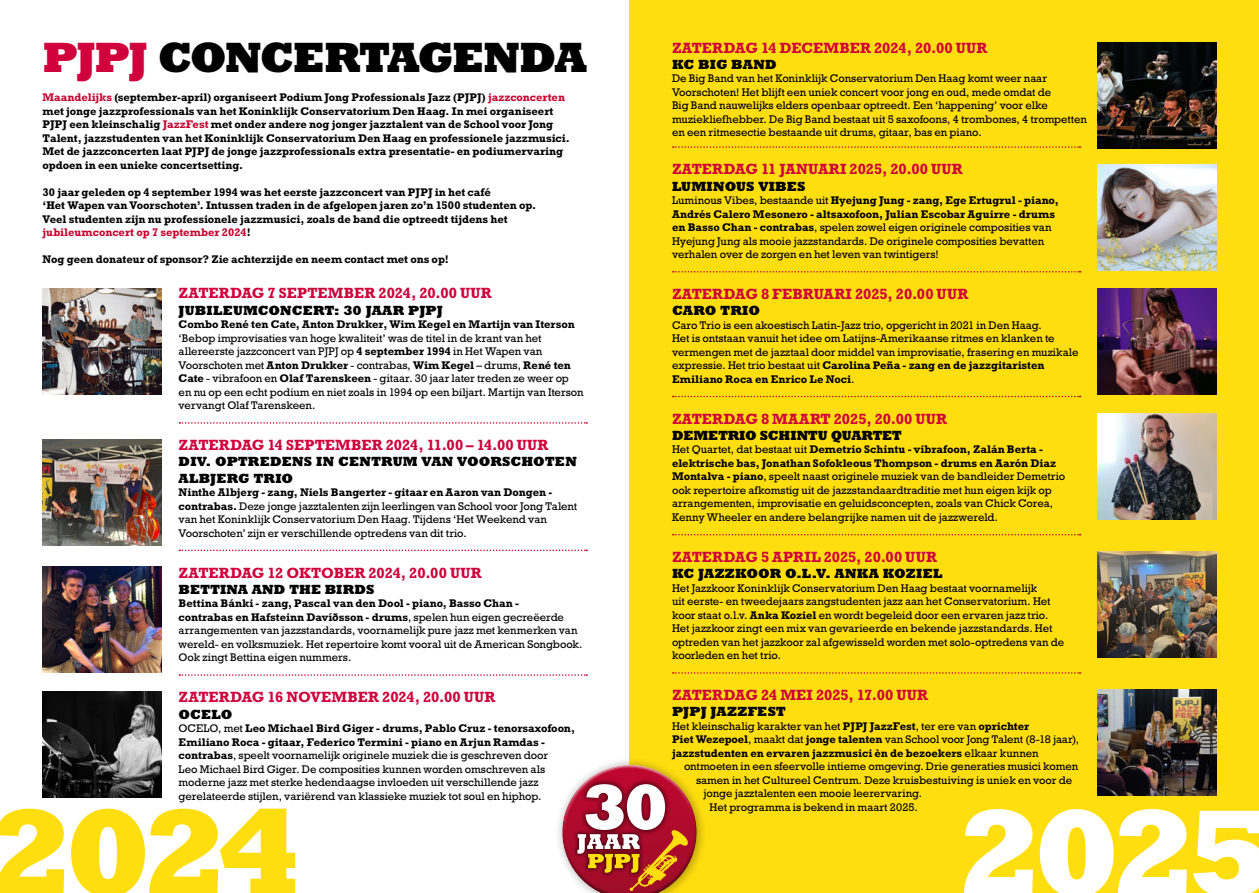
<style>
.page{position:relative;width:1259px;height:893px;background:#fff}
.page>*{position:absolute;margin:0;border:0;box-sizing:border-box;transform-origin:0 0}
.t1{font:800 126.15px "Rockwell Std";color:#ffde10}
.t2{font:800 126.15px "Rockwell Std";color:#fff}
.t3{font:800 65.25px "Rockwell Std";color:#fff}
.t4{font:800 43.05px "Rockwell Std";letter-spacing:-.04em;color:#000}
.t5{font:700 15px "Rockwell Std";color:#cf003b}
.t6{font:800 13.5px/16.2px "Rockwell Std";letter-spacing:.005em;color:#000}
.t7{font:800 13.5px "Rockwell Std";letter-spacing:-.03em;color:#000}
.t8{font:11.25px/13.5px "Rockwell Std";letter-spacing:-.005em;color:#000}
.t9{font:700 11.25px/13.5px "Rockwell Std";letter-spacing:-.005em;color:#000}
.s1{color:#cf003b}
.s2{color:#c50531}
.s3{font-weight:700}
</style>
<div class="page">
<div style="left:629px;top:0;width:630px;height:893px;background:#ffde10"></div>
<svg style="left:179px;top:422px;width:408px;height:2px"></svg>
<svg style="left:179px;top:550px;width:408px;height:1px"></svg>
<svg style="left:179px;top:674px;width:408px;height:2px"></svg>
<svg style="left:673px;top:146px;width:407px;height:2px"></svg>
<svg style="left:673px;top:271px;width:407px;height:2px"></svg>
<svg style="left:673px;top:396px;width:407px;height:1px"></svg>
<svg style="left:673px;top:534px;width:407px;height:1px"></svg>
<svg style="left:673px;top:672px;width:407px;height:2px"></svg>
<img style="left:43px;top:288px;width:119px;height:107px">
<img style="left:1097px;top:164px;width:119px;height:106px">
<img style="left:43px;top:439px;width:119px;height:107px">
<img style="left:1097px;top:288px;width:119px;height:107px">
<img style="left:43px;top:567px;width:119px;height:106px">
<img style="left:1097px;top:413px;width:119px;height:107px">
<img style="left:43px;top:692px;width:119px;height:106px">
<img style="left:1097px;top:43px;width:119px;height:106px">
<img style="left:1097px;top:551px;width:119px;height:106px">
<img style="left:1097px;top:689px;width:119px;height:107px">
<svg style="left:558px;top:761px;width:146px;height:132px"></svg>
<div style="left:580px;top:778px;width:91px;height:58px;background:#000;opacity:.5"></div>
<h3 class="t4" style="left:43px;top:30px;width:546px"><span class="s1">PJPJ</span> CONCERTAGENDA</h3>
<p class="t9" style="left:43px;top:91px;width:529px"><span class="s2">Maandelijks</span> (september-april) organiseert Podium Jong Professionals Jazz (PJPJ) <span class="s2">jazzconcerten </span>met jonge jazzprofessionals van het Koninklijk Conservatorium Den Haag. In mei organiseert PJPJ een kleinschalig <span class="s2">JazzFest</span> met onder andere nog jonger jazztalent van de School voor Jong Talent, jazzstudenten van het Koninklijk Conservatorium Den Haag en professionele jazzmusici.<br>Met de jazzconcerten laat PJPJ de jonge jazzprofessionals extra presentatie- en podiumervaring opdoen in een unieke concertsetting.</p>
<p class="t9" style="left:43px;top:185px;width:495px">30 jaar geleden op 4 september 1994 was het eerste jazzconcert van PJPJ in het café<br>‘Het Wapen van Voorschoten’. Intussen traden in de afgelopen jaren zo’n 1500 studenten op.<br>Veel studenten zijn nu professionele jazzmusici, zoals de band die optreedt tijdens het <span class="s2">jubileumconcert op 7 september 2024</span>!</p>
<p class="t9" style="left:43px;top:253px;width:408px">Nog geen donateur of sponsor? Zie achterzijde en neem contact met ons op!</p>
<h3 class="t5" style="left:672px;top:39px;width:317px">ZATERDAG 14 DECEMBER 2024, 20.00 UUR</h3>
<p class="t6" style="left:672px;top:56px;width:106px">KC BIG BAND</p>
<p class="t8" style="left:672px;top:72px;width:416px">De Big Band van het Koninklijk Conservatorium Den Haag komt weer naar Voorschoten! Het blijft een uniek concert voor jong en oud, mede omdat de<br>Big Band nauwelijks elders openbaar optreedt. Een ‘happening’ voor elke muziekliefhebber. De Big Band bestaat uit 5 saxofoons, 4 trombones, 4 trompetten en een ritmesectie bestaande uit drums, gitaar, bas en piano.</p>
<h3 class="t5" style="left:672px;top:160px;width:292px">ZATERDAG 11 JANUARI 2025, 20.00 UUR</h3>
<p class="t6" style="left:672px;top:177px;width:135px">LUMINOUS VIBES</p>
<p class="t8" style="left:672px;top:193px;width:388px">Luminous Vibes, bestaande uit <span class="s3">Hyejung Jung - zang, Ege Ertugrul - piano, Andrés Calero Mesonero - altsaxofoon, Julian Escobar Aguirre - drums en Basso Chan - contrabas</span>, spelen zowel eigen originele composities van Hyejung Jung als mooie jazzstandards. De originele composities bevatten verhalen over de zorgen en het leven van twintigers!</p>
<h3 class="t5" style="left:672px;top:285px;width:298px">ZATERDAG 8 FEBRUARI 2025, 20.00 UUR</h3>
<p class="t6" style="left:672px;top:302px;width:90px">CARO TRIO</p>
<p class="t8" style="left:672px;top:318px;width:408px">Caro Trio is een akoestisch Latin-Jazz trio, opgericht in 2021 in Den Haag.<br>Het is ontstaan vanuit het idee om Latijns-Amerikaanse ritmes en klanken te vermengen met de jazztaal door middel van improvisatie, frasering en muzikale expressie. Het trio bestaat uit <span class="s3">Carolina Peña - zang en de jazzgitaristen Emiliano Roca en Enrico Le Noci</span>.</p>
<h3 class="t5" style="left:672px;top:410px;width:276px">ZATERDAG 8 MAART 2025, 20.00 UUR</h3>
<p class="t7" style="left:672px;top:427px;width:231px">DEMETRIO SCHINTU QUARTET</p>
<p class="t8" style="left:672px;top:443px;width:395px">Het Quartet, dat bestaat uit <span class="s3">Demetrio Schintu - vibrafoon, Zalán Berta - elektrische bas, Jonathan Sofokleous Thompson - drums en Aarón Diaz Montalva - piano</span>, speelt naast originele muziek van de bandleider Demetrio ook repertoire afkomstig uit de jazzstandaardtraditie met hun eigen kijk op arrangementen, improvisatie en geluidsconcepten, zoals van Chick Corea, Kenny Wheeler en andere belangrijke namen uit de jazzwereld.</p>
<h3 class="t5" style="left:672px;top:548px;width:266px">ZATERDAG 5 APRIL 2025, 20.00 UUR</h3>
<p class="t6" style="left:672px;top:565px;width:272px">KC JAZZKOOR O.L.V. ANKA KOZIEL</p>
<p class="t8" style="left:672px;top:581px;width:394px">Het Jazzkoor Koninklijk Conservatorium Den Haag bestaat voornamelijk<br>uit eerste- en tweedejaars zangstudenten jazz aan het Conservatorium. Het koor staat o.l.v. <span class="s3">Anka Koziel</span> en wordt begeleid door een ervaren jazz trio.<br>Het jazzkoor zingt een mix van gevarieerde en bekende jazzstandards. Het optreden van het jazzkoor zal afgewisseld worden met solo-optredens van de koorleden en het trio.</p>
<h3 class="t5" style="left:672px;top:686px;width:258px">ZATERDAG 24 MEI 2025, 17.00 UUR</h3>
<p class="t6" style="left:672px;top:703px;width:115px">PJPJ JAZZFEST</p>
<p class="t8" style="left:672px;top:719px;width:409px">Het kleinschalig karakter van het <span class="s3">PJPJ JazzFest</span>, ter ere van <span class="s3">oprichter<br>Piet Wezepoel</span>, maakt dat <span class="s3">jonge talenten</span> van School voor Jong Talent (8-18 jaar), <span class="s3">jazzstudenten en ervaren jazzmusici èn de bezoekers</span> elkaar kunnen</p>
<p class="t8" style="left:684px;top:760px;width:396px">ontmoeten in een sfeervolle intieme omgeving. Drie generaties musici komen</p>
<p class="t8" style="left:696px;top:773px;width:378px">samen in het Cultureel Centrum. Deze kruisbestuiving is uniek en voor de</p>
<p class="t8" style="left:703px;top:787px;width:220px">jonge jazztalenten een mooie leerervaring.</p>
<p class="t8" style="left:709px;top:800px;width:210px">Het programma is bekend in maart 2025.</p>
<h3 class="t5" style="left:179px;top:285px;width:315px">ZATERDAG 7 SEPTEMBER 2024, 20.00 UUR</h3>
<p class="t6" style="left:179px;top:302px;width:266px">JUBILEUMCONCERT: 30 JAAR PJPJ</p>
<p class="t9" style="left:179px;top:317px;width:397px">Combo René ten Cate, Anton Drukker, Wim Kegel en Martijn van Iterson</p>
<p class="t8" style="left:179px;top:331px;width:406px">‘Bebop improvisaties van hoge kwaliteit’ was de titel in de krant van het allereerste jazzconcert van PJPJ op <span class="s3">4 september 1994</span> in Het Wapen van Voorschoten met <span class="s3">Anton Drukker</span> - contrabas, <span class="s3">Wim Kegel</span> – drums, <span class="s3">René ten Cate</span> - vibrafoon en <span class="s3">Olaf Tarenskeen</span> - gitaar. 30 jaar later treden ze weer op en nu op een echt podium en niet zoals in 1994 op een biljart. Martijn van Iterson vervangt Olaf Tarenskeen.</p>
<h3 class="t5" style="left:179px;top:436px;width:371px">ZATERDAG 14 SEPTEMBER 2024, 11.00 – 14.00 UUR</h3>
<p class="t6" style="left:179px;top:453px;width:400px">DIV. OPTREDENS IN CENTRUM VAN VOORSCHOTEN<br>ALBJERG TRIO</p>
<p class="t8" style="left:179px;top:485px;width:400px"><span class="s3">Ninthe Albjerg - zang, Niels Bangerter - gitaar en Aaron van Dongen - contrabas.</span> Deze jonge jazztalenten zijn leerlingen van School voor Jong Talent van het Koninklijk Conservatorium Den Haag. Tijdens ‘Het Weekend van Voorschoten’ zijn er verschillende optredens van dit trio.</p>
<h3 class="t5" style="left:179px;top:564px;width:304px">ZATERDAG 12 OKTOBER 2024, 20.00 UUR</h3>
<p class="t6" style="left:179px;top:581px;width:197px">BETTINA AND THE BIRDS</p>
<p class="t8" style="left:179px;top:597px;width:405px"><span class="s3">Bettina Bánki - zang, Pascal van den Dool - piano, Basso Chan -<br>contrabas en Hafsteinn Davíðsson - drums</span>, spelen hun eigen gecreëerde arrangementen van jazzstandards, voornamelijk pure jazz met kenmerken van wereld- en volksmuziek. Het repertoire komt vooral uit de American Songbook.<br>Ook zingt Bettina eigen nummers.</p>
<h3 class="t5" style="left:179px;top:688px;width:318px">ZATERDAG 16 NOVEMBER 2024, 20.00 UUR</h3>
<p class="t6" style="left:179px;top:705px;width:56px">OCELO</p>
<p class="t8" style="left:179px;top:721px;width:398px">OCELO, met <span class="s3">Leo Michael Bird Giger - drums, Pablo Cruz - tenorsaxofoon, Emiliano Roca - gitaar, Federico Termini - piano en Arjun Ramdas - contrabas</span>, speelt voornamelijk originele muziek die is geschreven door<br>Leo Michael Bird Giger. De composities kunnen worden omschreven als moderne jazz met sterke hedendaagse invloeden uit verschillende jazz gerelateerde stijlen, variërend van klassieke muziek tot soul en hiphop.</p>
<h2 class="t3" style="left:583px;top:767px;width:87px">30</h2>
<h1 class="t1" style="left:-13px;top:775px;width:317px">2024</h1>
<h1 class="t2" style="left:956px;top:775px;width:320px">2025</h1>
</div>
